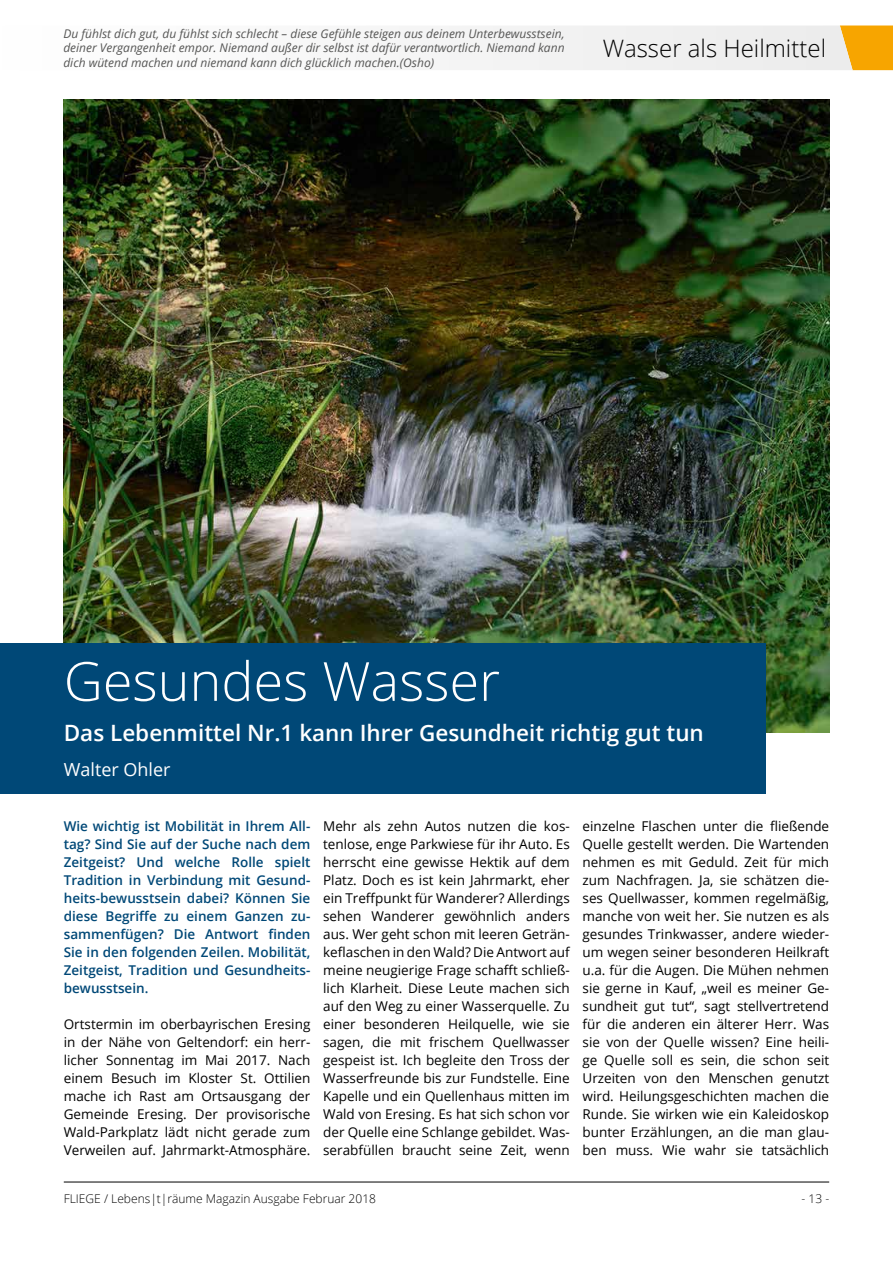
<style>
.page{position:relative;width:893px;height:1263px;background:#fff}
.page>*{position:absolute;margin:0;border:0;box-sizing:border-box;transform-origin:0 0}
.t1{font:300 54px "Open Sans";color:#fff}
.t2{font:300 24px "Open Sans";color:#000}
.t3{font:600 22.5px "Open Sans";color:#fff}
.t4{font:18px "Open Sans";color:#fff}
.t5{font:13.5px/18px "Open Sans";color:#000;text-align:justify}
.t6{font:600 13.5px/18px "Open Sans";color:#004877;text-align:justify}
.t7{font:italic 12px/14.4px "Open Sans";color:#565655;text-align:justify}
.t8{font:300 12px "Open Sans";color:#000}
</style>
<div class="page">
<hr style="left:64px;top:1182px;width:765px;height:1px;background:#000">
<svg style="left:449px;top:26px;width:444px;height:44px"></svg>
<img style="left:64px;top:100px;width:765px;height:633px">
<div style="left:0;top:643px;width:765px;height:151px;background:#004877"></div>
<p class="t7" style="left:63px;top:26px;width:503px">Du fühlst dich gut, du fühlst sich schlecht – diese Gefühle steigen aus deinem Unterbewusstsein, deiner Vergangenheit empor. Niemand außer dir selbst ist dafür verantwortlich. Niemand kann dich wütend machen und niemand kann dich glücklich machen.(Osho)</p>
<h2 class="t2" style="left:603px;top:32px;width:225px">Wasser als Heilmittel</h2>
<h1 class="t1" style="left:64px;top:644px;width:438px">Gesundes Wasser</h1>
<h3 class="t3" style="left:64px;top:718px;width:642px">Das Lebenmittel Nr.1 kann Ihrer Gesundheit richtig gut tun</h3>
<h3 class="t4" style="left:64px;top:757px;width:108px">Walter Ohler</h3>
<p class="t6" style="left:64px;top:817px;width:248px">Wie wichtig ist Mobilität in Ihrem All&shy;tag? Sind Sie auf der Suche nach dem Zeitgeist? Und welche Rolle spielt Tradition in Verbindung mit Gesund&shy;heits-bewusstsein dabei? Können Sie diese Begriffe zu einem Ganzen zu&shy;sammenfügen? Die Antwort finden Sie in den folgenden Zeilen. Mobilität, Zeitgeist, Tradition und Gesundheits&shy;bewusstsein.</p>
<p class="t5" style="left:64px;top:1014px;width:248px">Ortstermin im oberbayrischen Eresing in der Nähe von Geltendorf: ein herr&shy;licher Sonnentag im Mai 2017. Nach einem Besuch im Kloster St. Ottilien mache ich Rast am Ortsausgang der Gemeinde Eresing. Der provisorische Wald-Parkplatz lädt nicht gerade zum Verweilen auf. Jahrmarkt-Atmosphäre.</p>
<p class="t5" style="left:323px;top:816px;width:248px">Mehr als zehn Autos nutzen die kos&shy;tenlose, enge Parkwiese für ihr Auto. Es herrscht eine gewisse Hektik auf dem Platz. Doch es ist kein Jahrmarkt, eher ein Treffpunkt für Wanderer? Allerdings sehen Wanderer gewöhnlich anders aus. Wer geht schon mit leeren Geträn&shy;keflaschen in den Wald? Die Antwort auf meine neugierige Frage schafft schließ&shy;lich Klarheit. Diese Leute machen sich auf den Weg zu einer Wasserquelle. Zu einer besonderen Heilquelle, wie sie sagen, die mit frischem Quellwasser gespeist ist. Ich begleite den Tross der Wasserfreunde bis zur Fundstelle. Eine Kapelle und ein Quellenhaus mitten im Wald von Eresing. Es hat sich schon vor der Quelle eine Schlange gebildet. Was&shy;serabfüllen braucht seine Zeit, wenn</p>
<p class="t5" style="left:583px;top:816px;width:248px">einzelne Flaschen unter die fließende Quelle gestellt werden. Die Wartenden nehmen es mit Geduld. Zeit für mich zum Nachfragen. Ja, sie schätzen die&shy;ses Quellwasser, kommen regelmäßig, manche von weit her. Sie nutzen es als gesundes Trinkwasser, andere wieder&shy;um wegen seiner besonderen Heilkraft u.a. für die Augen. Die Mühen nehmen sie gerne in Kauf, „weil es meiner Ge&shy;sundheit gut tut“, sagt stellvertretend für die anderen ein älterer Herr. Was sie von der Quelle wissen? Eine heili&shy;ge Quelle soll es sein, die schon seit Urzeiten von den Menschen genutzt wird. Heilungsgeschichten machen die Runde. Sie wirken wie ein Kaleidoskop bunter Erzählungen, an die man glau&shy;ben muss. Wie wahr sie tatsächlich</p>
<p class="t8" style="left:64px;top:1190px;width:314px">FLIEGE / Lebens|t|räume Magazin Ausgabe Februar 2018</p>
<p class="t8" style="left:801px;top:1190px;width:29px">- 13 -</p>
</div>
